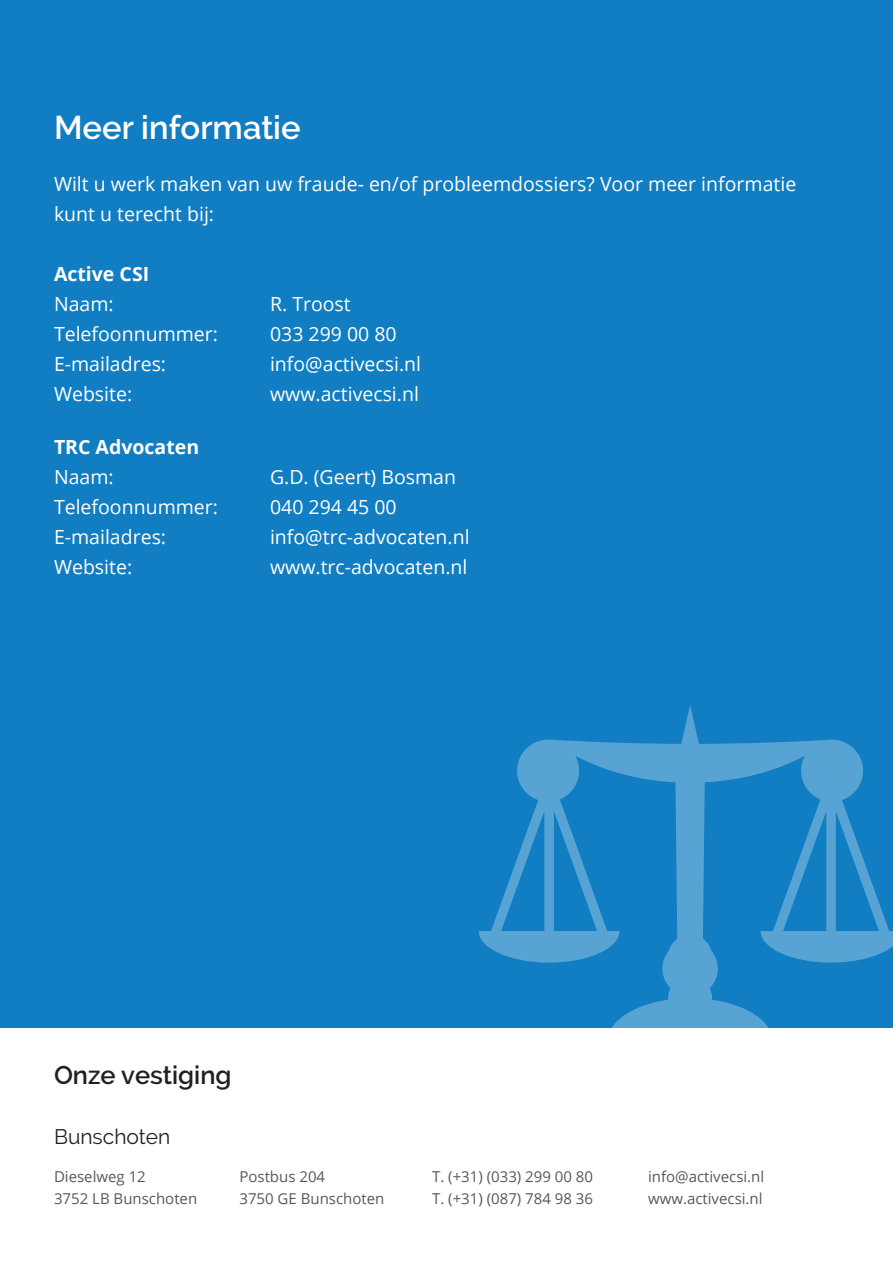
<style>
.page{position:relative;width:893px;height:1263px;background:#117dc2}
.page>*{position:absolute;margin:0;border:0;box-sizing:border-box;transform-origin:0 0}
.t1{font:600 32.85px "Raleway";color:#fff}
.t2{font:600 25.5px "Raleway";color:#231f20}
.t3{font:21px "Raleway";color:#231f20}
.t4{font:19.5px/30px "Open Sans";color:#fff}
.t5{font:700 19.5px "Open Sans";color:#fff}
.t6{font:15px "Open Sans";color:#57585a}
</style>
<div class="page">
<div style="left:0;top:1028px;width:893px;height:235px;background:#fff"></div>
<svg style="left:479px;top:705px;width:414px;height:323px"></svg>
<p class="t1" style="left:54px;top:109px;width:248px">Meer informatie</p>
<p class="t4" style="left:54px;top:168px;width:744px">Wilt u werk maken van uw fraude- en/of probleemdossiers? Voor meer informatie kunt u terecht bij:</p>
<p class="t5" style="left:54px;top:260px;width:97px">Active CSI</p>
<p class="t4" style="left:54px;top:288px;width:61px">Naam:</p>
<p class="t4" style="left:270px;top:288px;width:82px">R. Troost</p>
<p class="t4" style="left:54px;top:318px;width:166px">Telefoonnummer:</p>
<p class="t4" style="left:270px;top:318px;width:128px">033 299 00 80</p>
<p class="t4" style="left:54px;top:348px;width:114px">E-mailadres:</p>
<p class="t4" style="left:270px;top:348px;width:153px">info@activecsi.nl</p>
<p class="t4" style="left:54px;top:378px;width:80px">Website:</p>
<p class="t4" style="left:270px;top:378px;width:150px">www.activecsi.nl</p>
<p class="t5" style="left:54px;top:434px;width:147px">TRC Advocaten</p>
<p class="t4" style="left:54px;top:462px;width:61px">Naam:</p>
<p class="t4" style="left:270px;top:462px;width:188px">G.D. (Geert) Bosman</p>
<p class="t4" style="left:54px;top:492px;width:166px">Telefoonnummer:</p>
<p class="t4" style="left:270px;top:492px;width:128px">040 294 45 00</p>
<p class="t4" style="left:54px;top:522px;width:114px">E-mailadres:</p>
<p class="t4" style="left:270px;top:522px;width:201px">info@trc-advocaten.nl</p>
<p class="t4" style="left:54px;top:552px;width:80px">Website:</p>
<p class="t4" style="left:270px;top:552px;width:199px">www.trc-advocaten.nl</p>
<p class="t2" style="left:54px;top:1060px;width:179px">Onze vestiging</p>
<p class="t3" style="left:54px;top:1125px;width:118px">Bunschoten</p>
<p class="t6" style="left:54px;top:1166px;width:93px">Dieselweg 12</p>
<p class="t6" style="left:239px;top:1166px;width:87px">Postbus 204</p>
<p class="t6" style="left:432px;top:1166px;width:163px">T. (+31) (033) 299 00 80</p>
<p class="t6" style="left:648px;top:1166px;width:118px">info@activecsi.nl</p>
<p class="t6" style="left:54px;top:1188px;width:145px">3752 LB Bunschoten</p>
<p class="t6" style="left:239px;top:1188px;width:147px">3750 GE Bunschoten</p>
<p class="t6" style="left:432px;top:1188px;width:163px">T. (+31) (087) 784 98 36</p>
<p class="t6" style="left:648px;top:1188px;width:116px">www.activecsi.nl</p>
</div>
